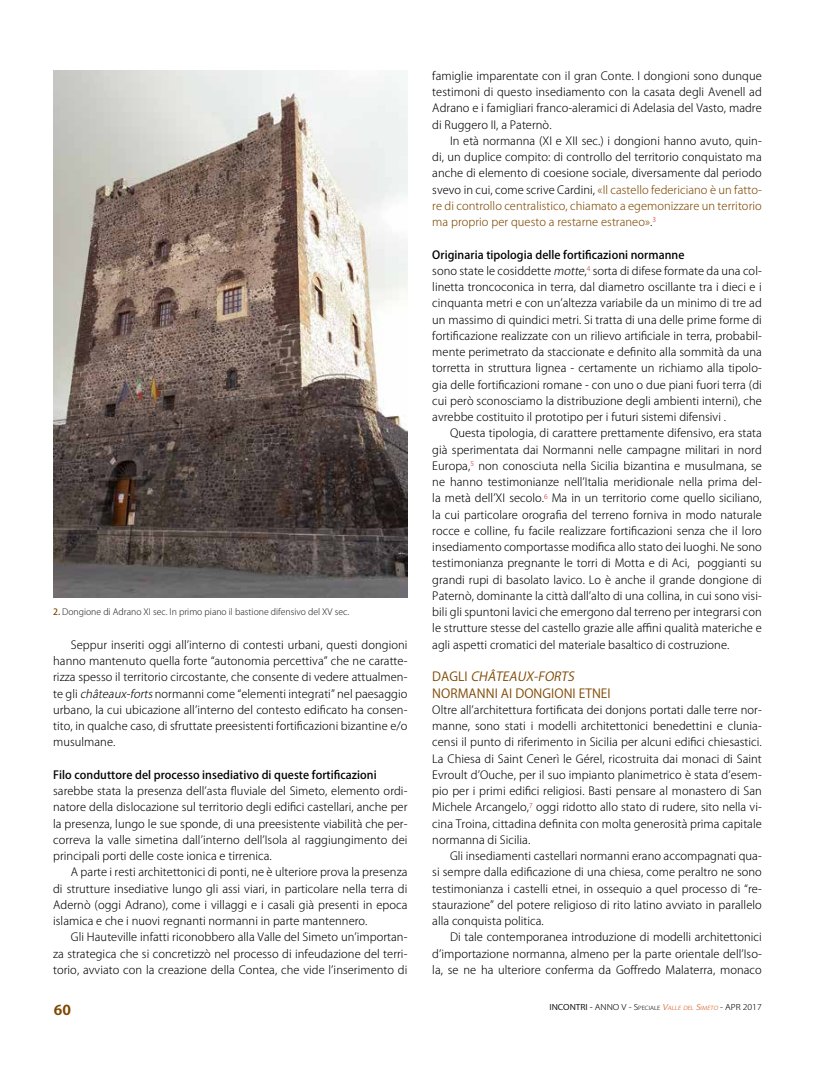
<style>
.page{position:relative;width:815px;height:1081px;background:#fff}
.page>*{position:absolute;margin:0;border:0;box-sizing:border-box;transform-origin:0 0}
.t1{font:700 13.5px "Koz Go Pro";color:#7e4700;scale:1.11 1}
.t2{font:12.5px/16.2px "Koz Go Pro";letter-spacing:.005em;color:#7e4700}
.t3{font:300 11.25px/16.2px "Koz Go Pro";letter-spacing:.005em;color:#000;text-align:justify}
.t4{font:500 11.25px "Koz Go Pro";letter-spacing:.005em;color:#000}
.t5{font:300 8.75px "Koz Go Pro";color:#282827}
.t6{font:300 7.88px "Koz Go Pro";color:#000;scale:1.11 1}
.s1{font-weight:500;color:#7e4700}
.s2{font-style:italic}
.s3{color:#7e4700}
.s4{font-weight:500}
.s5{font-weight:400}
.s6{font-style:inherit}
.s7{font-size:5.5px}
.s8{font-style:italic;color:#d1540e}
.s9{font-style:italic;font-size:5.5px;color:#d1540e}
</style>
<div class="page">
<img style="left:53px;top:71px;width:354px;height:526px">
<p class="t5" style="left:53px;top:606px;width:298px"><span class="s1">2.</span> Dongione di Adrano XI sec. In primo piano il bastione difensivo del XV sec.</p>
<p class="t3" style="left:53px;top:637px;width:356px;text-indent:18px">Seppur inseriti oggi all’interno di contesti urbani, questi dongioni hanno mantenuto quella forte “autonomia percettiva” che ne caratte&shy;rizza spesso il territorio circostante, che consente di vedere attualmen&shy;te gli <span class="s2">châteaux-forts</span>normanni come “elementi integrati” nel paesaggio urbano, la cui ubicazione all’interno del contesto edificato ha consen&shy;tito, in qualche caso, di sfruttate preesistenti fortificazioni bizantine e/o musulmane.</p>
<p class="t4" style="left:53px;top:767px;width:325px">Filo conduttore del processo insediativo di queste fortificazioni</p>
<p class="t3" style="left:53px;top:783px;width:356px">sarebbe stata la presenza dell’asta fluviale del Simeto, elemento ordi&shy;natore della dislocazione sul territorio degli edifici castellari, anche per la presenza, lungo le sue sponde, di una preesistente viabilità che per&shy;correva la valle simetina dall’interno dell’Isola al raggiungimento dei principali porti delle coste ionica e tirrenica.</p>
<p class="t3" style="left:53px;top:864px;width:356px;text-indent:18px">A parte i resti architettonici di ponti, ne è ulteriore prova la presenza di strutture insediative lungo gli assi viari, in particolare nella terra di Adernò (oggi Adrano), come i villaggi e i casali già presenti in epoca islamica e che i nuovi regnanti normanni in parte mantennero.</p>
<p class="t3" style="left:53px;top:929px;width:356px;text-indent:18px">Gli Hauteville infatti riconobbero alla Valle del Simeto un’importan&shy;za strategica che si concretizzò nel processo di infeudazione del terri&shy;torio, avviato con la creazione della Contea, che vide l’inserimento di</p>
<p class="t1" style="left:54px;top:1001px;width:17px">60</p>
<p class="t3" style="left:432px;top:68px;width:331px">famiglie imparentate con il gran Conte. I dongioni sono dunque testimoni di questo insediamento con la casata degli Avenell ad Adrano e i famigliari franco-aleramici di Adelasia del Vasto, madre di Ruggero II, a Paternò.</p>
<p class="t3" style="left:432px;top:133px;width:331px;text-indent:18px">In età normanna (XI e XII sec.) i dongioni hanno avuto, quin&shy;di, un duplice compito: di controllo del territorio conquistato ma anche di elemento di coesione sociale, diversamente dal periodo svevo in cui, come scrive Cardini, <span class="s3">«Il castello federiciano è un fatto&shy;re di controllo centralistico, chiamato a egemonizzare un territorio ma proprio per questo a restarne estraneo»</span>.<sup>3</sup></p>
<p class="t3" style="left:432px;top:246px;width:331px;text-align:left"><span class="s4">Originaria tipologia delle fortificazioni normanne<br></span>sono state le cosiddette <span class="s2">motte</span>,<sup>4</sup> sorta di difese formate da una col&shy;linetta troncoconica in terra, dal diametro oscillante tra i dieci e i cinquanta metri e con un’altezza variabile da un minimo di tre ad un massimo di quindici metri. Si tratta di una delle prime forme di fortificazione realizzate con un rilievo artificiale in terra, probabil&shy;mente perimetrato da staccionate e definito alla sommità da una torretta in struttura lignea - certamente un richiamo alla tipolo&shy;gia delle fortificazioni romane - con uno o due piani fuori terra (di cui però sconosciamo la distribuzione degli ambienti interni), che avrebbe costituito il prototipo per i futuri sistemi difensivi .</p>
<p class="t3" style="left:432px;top:425px;width:331px;text-indent:18px">Questa tipologia, di carattere prettamente difensivo, era stata già sperimentata dai Normanni nelle campagne militari in nord Europa,<sup>5</sup> non conosciuta nella Sicilia bizantina e musulmana, se ne hanno testimonianze nell’Italia meridionale nella prima del&shy;la metà dell’XI secolo.<sup>6</sup> Ma in un territorio come quello siciliano, la cui particolare orografia del terreno forniva in modo naturale rocce e colline, fu facile realizzare fortificazioni senza che il loro insediamento comportasse modifica allo stato dei luoghi. Ne sono testimonianza pregnante le torri di Motta e di Aci, poggianti su grandi rupi di basolato lavico. Lo è anche il grande dongione di Paternò, dominante la città dall’alto di una collina, in cui sono visi&shy;bili gli spuntoni lavici che emergono dal terreno per integrarsi con le strutture stesse del castello grazie alle affini qualità materiche e agli aspetti cromatici del materiale basaltico di costruzione.</p>
<p class="t2" style="left:432px;top:669px;width:180px">D A G L I <span class="s2">CHÂTEAUX-FORTS<br></span>NORMANNI AI DONGIONI ETNEI</p>
<p class="t3" style="left:432px;top:701px;width:331px">Oltre all’architettura fortificata dei donjons portati dalle terre nor&shy;manne, sono stati i modelli architettonici benedettini e clunia&shy;censi il punto di riferimento in Sicilia per alcuni edifici chiesastici.<br>La Chiesa di Saint Cenerì le Gérel, ricostruita dai monaci di Saint Evroult d’Ouche, per il suo impianto planimetrico è stata d’esem&shy;pio per i primi edifici religiosi. Basti pensare al monastero di San Michele Arcangelo,<sup>7</sup> oggi ridotto allo stato di rudere, sito nella vi&shy;cina Troina, cittadina definita con molta generosità prima capitale normanna di Sicilia.</p>
<p class="t3" style="left:432px;top:848px;width:331px;text-indent:18px">Gli insediamenti castellari normanni erano accompagnati qua&shy;si sempre dalla edificazione di una chiesa, come peraltro ne sono testimonianza i castelli etnei, in ossequio a quel processo di “re&shy;staurazione” del potere religioso di rito latino avviato in parallelo alla conquista politica.</p>
<p class="t3" style="left:432px;top:929px;width:331px;text-indent:18px">Di tale contemporanea introduzione di modelli architettonici d’importazione normanna, almeno per la parte orientale dell’Iso&shy;la, se ne ha ulteriore conferma da Goffredo Malaterra, monaco</p>
<p class="t6" style="left:549px;top:1002px;width:193px"><span class="s5">INCONTRI -</span> ANNO V - <span class="s6">S</span><span class="s7">PECIALE</span> <span class="s8">V</span><span class="s9">ALLE DEL</span> <span class="s8">S</span><span class="s9">IMETO</span> - APR 2017</p>
</div>
